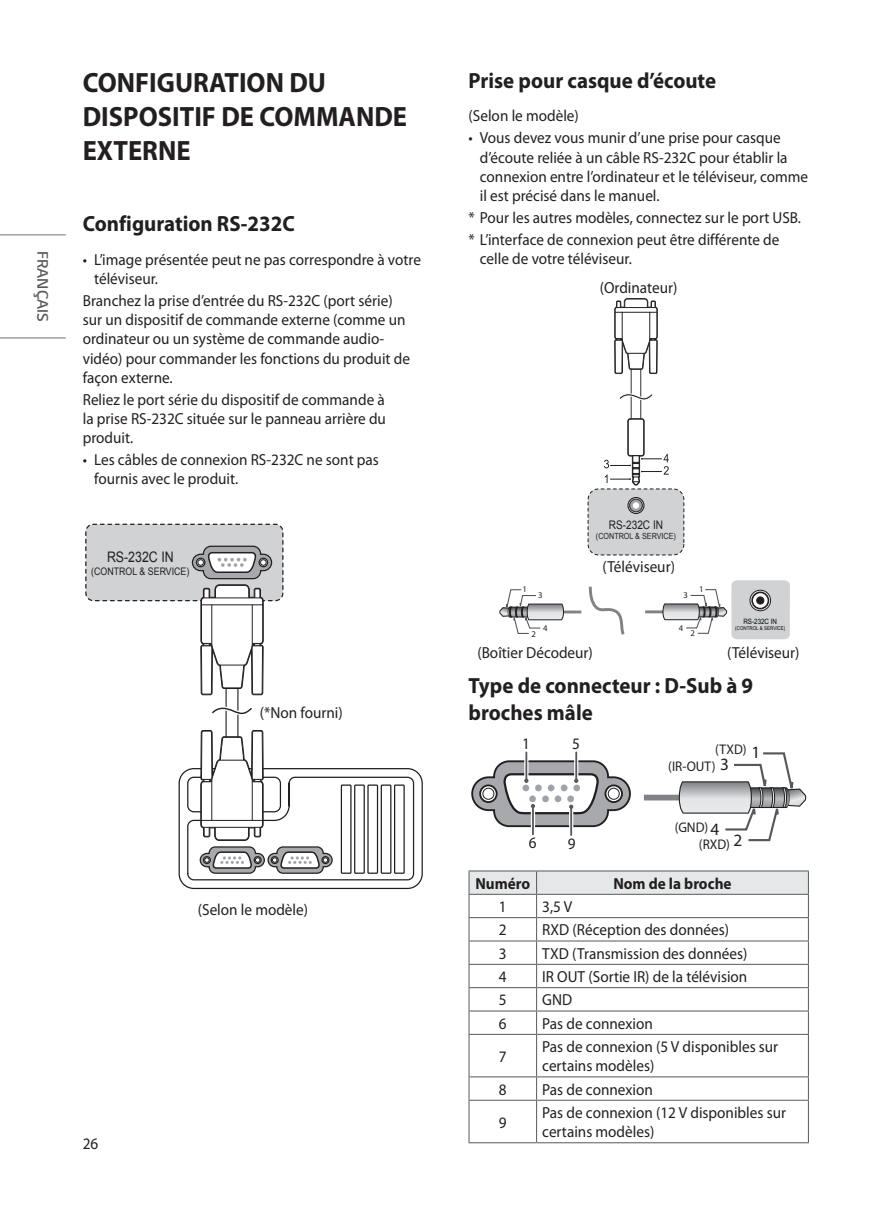
<style>
.page{position:relative;width:869px;height:1220px;background:#fff}
.page>*{position:absolute;margin:0;border:0;box-sizing:border-box;transform-origin:0 0}
.t1{font:31.6px "Myriad Pro";color:#231f20}
.Title1{font:700 28px/33.6px "Myriad Pro";color:#231f20;scale:.95 1}
.Title2{font:700 22px/26.4px "Myriad Pro";color:#231f20;scale:.95 1}
.t2{font:17.2px "Myriad Pro";color:#231f20}
.Body{font:16px/19.2px "Myriad Pro";color:#231f20;scale:.95 1}
.Body_Center{font:16px "Myriad Pro";color:#231f20;scale:.95 1}
.Body_Bold_Center{font:700 16px "Myriad Pro";color:#231f20;scale:.95 1}
.t3{font:300 16px "LG Smart";color:#57585a}
.t4{font:14.6px "Arial";color:#231f20;scale:.85 1}
.t5{font:14px "Myriad Pro";color:#231f20;scale:.95 1}
.t6{font:11.8px "Arial";color:#231f20;scale:.85 1}
.t7{font:10.4px "Arial";color:#231f20;scale:.85 1}
.t8{font:8.8px "Myriad Pro";color:#231f20}
.t9{font:8.4px "Arial";color:#231f20;scale:.85 1}
.t10{font:7.4px "Arial";color:#050504;scale:.85 1}
.t11{font:5.2px "Arial";color:#050504;scale:.85 1}
.s1{font-family:"LG Smart"}
</style>
<div class="page">
<hr style="left:0;top:337px;width:66px;height:1px;background:#6c6d70">
<hr style="left:0;top:234px;width:66px;height:1px;background:#6c6d70">
<div style="left:588px;top:489px;width:95px;height:66px;background:#d1d2d4;border-radius:11px"></div>
<div style="left:587px;top:488px;width:97px;height:67px;border:1px dashed #231f20;border-radius:11px"></div>
<svg style="left:628px;top:498px;width:16px;height:15px"></svg>
<div style="left:627px;top:497px;width:17px;height:17px;border:1px solid #231f20;border-radius:50%"></div>
<svg style="left:629px;top:499px;width:13px;height:13px"></svg>
<div style="left:629px;top:499px;width:13px;height:13px;border:1px solid #231f20;border-radius:50%"></div>
<div style="left:632px;top:502px;width:7px;height:7px;background:#fff;border-radius:50%"></div>
<svg style="left:604px;top:298px;width:64px;height:187px"></svg>
<svg style="left:588px;top:586px;width:37px;height:49px"></svg>
<hr style="left:645px;top:610px;width:29px;height:3px;background:#808285">
<svg style="left:662px;top:580px;width:127px;height:59px"></svg>
<hr style="left:551px;top:611px;width:30px;height:2px;background:#808285">
<svg style="left:499px;top:589px;width:65px;height:45px"></svg>
<hr style="left:525px;top:752px;width:2px;height:30px;background:#57585a">
<hr style="left:575px;top:752px;width:2px;height:30px;background:#57585a">
<svg style="left:471px;top:759px;width:160px;height:77px"></svg>
<hr style="left:570px;top:807px;width:2px;height:28px;background:#57585a">
<div style="left:644px;top:795px;width:58px;height:5px;background:#808285"></div>
<svg style="left:678px;top:752px;width:128px;height:90px"></svg>
<hr style="left:468px;top:870px;width:68px;height:1px;background:#57585a">
<hr style="left:536px;top:870px;width:272px;height:1px;background:#57585a">
<svg style="left:468px;top:871px;width:340px;height:163px"></svg>
<hr style="left:468px;top:1034px;width:68px;height:1px;background:#57585a">
<hr style="left:468px;top:1035px;width:1px;height:41px;background:#57585a">
<hr style="left:536px;top:1034px;width:272px;height:1px;background:#57585a">
<hr style="left:536px;top:1035px;width:1px;height:41px;background:#57585a">
<hr style="left:807px;top:1035px;width:1px;height:41px;background:#57585a">
<hr style="left:468px;top:1076px;width:68px;height:1px;background:#57585a">
<svg style="left:468px;top:1077px;width:1px;height:23px"></svg>
<hr style="left:536px;top:1076px;width:272px;height:1px;background:#57585a">
<svg style="left:536px;top:1077px;width:1px;height:23px"></svg>
<svg style="left:807px;top:1077px;width:1px;height:23px"></svg>
<hr style="left:468px;top:1100px;width:68px;height:1px;background:#57585a">
<hr style="left:468px;top:1101px;width:1px;height:41px;background:#57585a">
<hr style="left:536px;top:1100px;width:272px;height:1px;background:#57585a">
<hr style="left:536px;top:1101px;width:1px;height:41px;background:#57585a">
<hr style="left:807px;top:1101px;width:1px;height:41px;background:#57585a">
<hr style="left:468px;top:1142px;width:68px;height:1px;background:#57585a">
<hr style="left:536px;top:1142px;width:272px;height:1px;background:#57585a">
<div style="left:178px;top:768px;width:245px;height:121px;border:1px solid #231f20;border-radius:15px"></div>
<div style="left:86px;top:524px;width:197px;height:77px;background:#d1d2d4;border-radius:8px"></div>
<div style="left:85px;top:524px;width:198px;height:77px;border:1px dashed #231f20;border-radius:8px"></div>
<svg style="left:186px;top:545px;width:229px;height:336px"></svg>
<p class="t3" style="left:54px;top:251px;width:72px;rotate:90deg">FRANÇAIS</p>
<p class="Title1" style="left:83px;top:65px;width:343px">CONFIGURATION DU<br>DISPOSITIF DE COMMANDE<br>EXTERNE</p>
<p class="Title2" style="left:83px;top:210px;width:225px">Configuration RS-232C</p>
<p class="Body" style="left:94px;top:249px;width:345px;text-indent:-11px"><span class="s1">•</span> L’image présentée peut ne pas correspondre à votre téléviseur.</p>
<p class="Body" style="left:83px;top:291px;width:346px">Branchez la prise d’entrée du RS-232C (port série) sur un dispositif de commande externe (comme un ordinateur ou un système de commande audio&shy;vidéo) pour commander les fonctions du produit de façon externe.</p>
<p class="Body" style="left:83px;top:390px;width:321px;text-align:justify">Reliez le port série du dispositif de commande à la prise RS-232C située sur le panneau arrière du produit.</p>
<p class="Body" style="left:94px;top:450px;width:301px;text-indent:-11px"><span class="s1">•</span> Les câbles de connexion RS-232C ne sont pas fournis avec le produit.</p>
<p class="t1" style="left:289px;top:286px;width:55px">(PC)</p>
<p class="t1" style="left:288px;top:440px;width:55px">(PC)</p>
<p class="t4" style="left:107px;top:548px;width:80px">RS-232C IN</p>
<p class="t7" style="left:91px;top:564px;width:117px">(CONTROL &amp; SERVICE)</p>
<p class="Body" style="left:260px;top:702px;width:89px">(*Non fourni)</p>
<p class="Body_Center" style="left:198px;top:900px;width:118px">(Selon le modèle)</p>
<p class="Body" style="left:83px;top:1133px;width:18px">26</p>
<p class="Title2" style="left:468px;top:67px;width:262px">Prise pour casque d’écoute</p>
<p class="Body" style="left:468px;top:106px;width:118px">(Selon le modèle)</p>
<p class="Body" style="left:480px;top:128px;width:347px;text-indent:-11px"><span class="s1">•</span> Vous devez vous munir d’une prise pour casque d’écoute reliée à un câble RS-232C pour établir la connexion entre l’ordinateur et le téléviseur, comme il est précisé dans le manuel.</p>
<p class="Body" style="left:468px;top:208px;width:351px">* Pour les autres modèles, connectez sur le port USB.</p>
<p class="Body" style="left:480px;top:230px;width:317px;text-indent:-11px">* L’interface de connexion peut être différente de celle de votre téléviseur.</p>
<p class="Body_Center" style="left:600px;top:278px;width:83px">(Ordinateur)</p>
<p class="t6" style="left:608px;top:517px;width:65px">RS-232C IN</p>
<p class="t9" style="left:596px;top:530px;width:96px">(CONTROL &amp; SERVICE)</p>
<p class="Body_Center" style="left:602px;top:557px;width:78px">(Téléviseur)</p>
<p class="t8" style="left:522px;top:584px;width:6px">1</p>
<p class="t8" style="left:538px;top:590px;width:6px">3</p>
<p class="t8" style="left:683px;top:590px;width:6px">3</p>
<p class="t8" style="left:699px;top:584px;width:6px">1</p>
<p class="t8" style="left:543px;top:622px;width:6px">4</p>
<p class="t8" style="left:531px;top:628px;width:6px">2</p>
<p class="t8" style="left:678px;top:622px;width:6px">4</p>
<p class="t8" style="left:690px;top:628px;width:6px">2</p>
<p class="t10" style="left:743px;top:617px;width:41px">RS-232C IN</p>
<p class="t11" style="left:735px;top:625px;width:60px">(CONTROL &amp; SERVICE)</p>
<p class="Body" style="left:477px;top:643px;width:123px">(Boîtier Décodeur)</p>
<p class="Body" style="left:727px;top:643px;width:78px">(Téléviseur)</p>
<p class="t10" style="left:692px;top:687px;width:41px">RS-232C IN</p>
<p class="Title2" style="left:468px;top:672px;width:301px">Type de connecteur : D-Sub à 9 broches mâle</p>
<p class="Body" style="left:522px;top:734px;width:10px">1</p>
<p class="Body" style="left:572px;top:734px;width:10px">5</p>
<p class="t5" style="left:715px;top:741px;width:35px">(TXD)</p>
<p class="t2" style="left:751px;top:742px;width:10px">1</p>
<p class="t2" style="left:720px;top:753px;width:10px">3</p>
<p class="t5" style="left:668px;top:758px;width:51px">(IR-OUT)</p>
<p class="Body" style="left:528px;top:833px;width:10px">6</p>
<p class="Body" style="left:567px;top:834px;width:10px">9</p>
<p class="t5" style="left:674px;top:819px;width:37px">(GND)</p>
<p class="t2" style="left:710px;top:819px;width:10px">4</p>
<p class="t2" style="left:733px;top:830px;width:10px">2</p>
<p class="t5" style="left:698px;top:836px;width:34px">(RXD)</p>
<p class="Body_Bold_Center" style="left:475px;top:873px;width:59px">Numéro</p>
<p class="Body_Bold_Center" style="left:613px;top:873px;width:126px">Nom de la broche</p>
<p class="Body_Center" style="left:499px;top:897px;width:10px">1</p>
<p class="Body" style="left:542px;top:897px;width:33px">3,5 V</p>
<p class="Body_Center" style="left:499px;top:920px;width:10px">2</p>
<p class="Body" style="left:542px;top:920px;width:198px">RXD (Réception des données)</p>
<p class="Body_Center" style="left:499px;top:943px;width:10px">3</p>
<p class="Body" style="left:542px;top:943px;width:217px">TXD (Transmission des données)</p>
<p class="Body_Center" style="left:499px;top:967px;width:10px">4</p>
<p class="Body" style="left:542px;top:967px;width:217px">IR OUT (Sortie IR) de la télévision</p>
<p class="Body_Center" style="left:499px;top:990px;width:10px">5</p>
<p class="Body" style="left:542px;top:990px;width:33px">GND</p>
<p class="Body_Center" style="left:499px;top:1013px;width:10px">6</p>
<p class="Body" style="left:542px;top:1013px;width:118px">Pas de connexion</p>
<p class="Body_Center" style="left:499px;top:1046px;width:10px">7</p>
<p class="Body" style="left:542px;top:1037px;width:250px">Pas de connexion (5 V disponibles sur certains modèles)</p>
<p class="Body_Center" style="left:499px;top:1079px;width:10px">8</p>
<p class="Body" style="left:542px;top:1079px;width:118px">Pas de connexion</p>
<p class="Body_Center" style="left:499px;top:1112px;width:10px">9</p>
<p class="Body" style="left:542px;top:1103px;width:258px">Pas de connexion (12 V disponibles sur certains modèles)</p>
</div>
